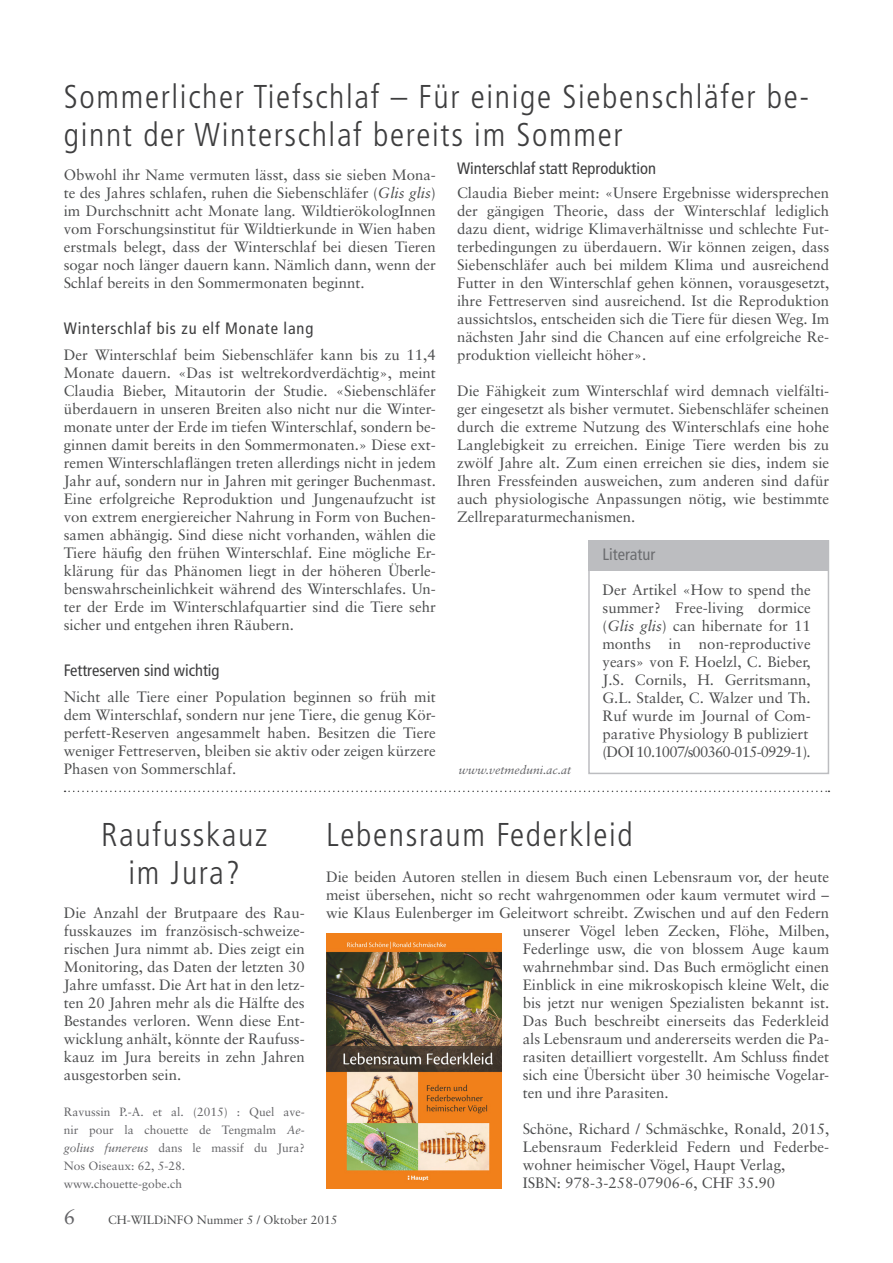
<style>
.page{position:relative;width:893px;height:1263px;background:#fff}
.page>*{position:absolute;margin:0;border:0;box-sizing:border-box;transform-origin:0 0}
.Thementitel{font:300 condensed 33px/37.5px "Frutiger LT Pro";letter-spacing:.05em;color:#3e3e3f;text-align:center}
.t1{font:21px "Sabon LT Pro";color:#636366}
.Untertitel{font:condensed 16.5px "Frutiger LT Std";color:#3e3e3f}
.Untertitel-2{font:condensed 16.5px "Frutiger LT Std";letter-spacing:.05em;color:#3e3e3f}
.Infobox_Title{font:condensed 16.5px "Frutiger LT Std";color:#6c6d70}
.Infobox_Lauftext{font:15px/18px "Sabon LT Pro";color:#4b4c4d;text-align:justify}
.Infobox_Lauftext-2{font:15px "Sabon LT Pro";letter-spacing:-.055em;color:#4b4c4d}
.t2{font:12px/18px "Sabon LT Pro";color:#636366;text-align:justify}
.t3{font:12px "Sabon LT Pro";color:#4b4c4d}
.weitere_Infos___Auth{font:italic 12px "Sabon LT Pro";color:#636366}
.s1{font-style:italic}
</style>
<div class="page">
<svg style="left:65px;top:791px;width:764px;height:1px"></svg>
<div style="left:588px;top:540px;width:240px;height:30px;background:#bcbdc0"></div>
<div style="left:588px;top:540px;width:241px;height:234px;border:2px solid #bcbdc0"></div>
<img style="left:326px;top:933px;width:175px;height:255px">
<p class="Thementitel" style="left:64px;top:78px;width:747px;text-align:left">Sommerlicher Tiefschlaf – Für einige Siebenschläfer be&shy;ginnt der Winterschlaf bereits im Sommer</p>
<p class="Infobox_Lauftext" style="left:64px;top:165px;width:374px">Obwohl ihr Name vermuten lässt, dass sie sieben Mona&shy;te des Jahres schlafen, ruhen die Siebenschläfer (<span class="s1">Glis glis</span>) im Durchschnitt acht Monate lang. WildtierökologInnen vom Forschungsinstitut für Wildtierkunde in Wien haben erstmals belegt, dass der Winterschlaf bei diesen Tieren sogar noch länger dauern kann. Nämlich dann, wenn der Schlaf bereits in den Sommermonaten beginnt.</p>
<p class="Untertitel-2" style="left:64px;top:319px;width:251px">Winterschlaf bis zu elf Monate lang</p>
<p class="Infobox_Lauftext" style="left:64px;top:345px;width:374px">Der Winterschlaf beim Siebenschläfer kann bis zu 11,4<br>Monate dauern. «Das ist weltrekordverdächtig», meint Claudia Bieber, Mitautorin der Studie. «Siebenschläfer überdauern in unseren Breiten also nicht nur die Winter&shy;monate unter der Erde im tiefen Winterschlaf, sondern be&shy;ginnen damit bereits in den Sommermonaten.» Diese ext&shy;remen Winterschlaflängen treten allerdings nicht in jedem Jahr auf, sondern nur in Jahren mit geringer Buchenmast.<br>Eine erfolgreiche Reproduktion und Jungenaufzucht ist von extrem energiereicher Nahrung in Form von Buchen&shy;samen abhängig. Sind diese nicht vorhanden, wählen die Tiere häufig den frühen Winterschlaf. Eine mögliche Er&shy;klärung für das Phänomen liegt in der höheren Überle&shy;benswahrscheinlichkeit während des Winterschlafes. Un&shy;ter der Erde im Winterschlafquartier sind die Tiere sehr sicher und entgehen ihren Räubern.</p>
<p class="Untertitel" style="left:64px;top:661px;width:157px">Fettreserven sind wichtig</p>
<p class="Infobox_Lauftext" style="left:64px;top:687px;width:374px">Nicht alle Tiere einer Population beginnen so früh mit dem Winterschlaf, sondern nur jene Tiere, die genug Kör&shy;perfett-Reserven angesammelt haben. Besitzen die Tiere weniger Fettreserven, bleiben sie aktiv oder zeigen kürzere Phasen von Sommerschlaf.</p>
<p class="Untertitel" style="left:457px;top:159px;width:200px">Winterschlaf statt Reproduktion</p>
<p class="Infobox_Lauftext" style="left:457px;top:183px;width:374px">Claudia Bieber meint: «Unsere Ergebnisse widersprechen der gängigen Theorie, dass der Winterschlaf lediglich dazu dient, widrige Klimaverhältnisse und schlechte Fut&shy;terbedingungen zu überdauern. Wir können zeigen, dass Siebenschläfer auch bei mildem Klima und ausreichend Futter in den Winterschlaf gehen können, vorausgesetzt, ihre Fettreserven sind ausreichend. Ist die Reproduktion aussichtslos, entscheiden sich die Tiere für diesen Weg. Im nächsten Jahr sind die Chancen auf eine erfolgreiche Re&shy;produktion vielleicht höher».</p>
<p class="Infobox_Lauftext" style="left:457px;top:381px;width:374px">Die Fähigkeit zum Winterschlaf wird demnach vielfälti&shy;ger eingesetzt als bisher vermutet. Siebenschläfer scheinen durch die extreme Nutzung des Winterschlafs eine hohe Langlebigkeit zu erreichen. Einige Tiere werden bis zu zwölf Jahre alt. Zum einen erreichen sie dies, indem sie Ihren Fressfeinden ausweichen, zum anderen sind dafür auch physiologische Anpassungen nötig, wie bestimmte Zellreparaturmechanismen.</p>
<p class="weitere_Infos___Auth" style="left:459px;top:762px;width:114px">www.vetmeduni.ac.at</p>
<p class="Infobox_Title" style="left:602px;top:545px;width:54px">Literatur</p>
<p class="Infobox_Lauftext" style="left:602px;top:581px;width:210px">Der Artikel «How to spend the summer? Free‑living dormice (<span class="s1">Glis glis</span>) can hibernate for 11 months in non‑reproductive years» von F. Hoelzl, C. Bieber, J.S. Cornils, H. Gerritsmann, G.L. Stalder, C. Walzer und Th.<br>Ruf wurde im Journal of Com&shy;parative Physiology B publiziert</p>
<p class="Infobox_Lauftext-2" style="left:602px;top:743px;width:210px">(DOI 10.1007/s00360-015-0929-1).</p>
<p class="Thementitel" style="left:101px;top:816px;width:168px">Raufusskauz im Jura?</p>
<p class="Infobox_Lauftext" style="left:64px;top:903px;width:242px">Die Anzahl der Brutpaare des Rau&shy;fusskauzes im französisch-schweize&shy;rischen Jura nimmt ab. Dies zeigt ein Monitoring, das Daten der letzten 30<br>Jahre umfasst. Die Art hat in den letz&shy;ten 20 Jahren mehr als die Hälfte des Bestandes verloren. Wenn diese Ent&shy;wicklung anhält, könnte der Raufuss&shy;kauz im Jura bereits in zehn Jahren ausgestorben sein.</p>
<p class="t2" style="left:64px;top:1103px;width:242px">Ravussin P.-A. et al. (2015) : Quel ave&shy;nir pour la chouette de Tengmalm <span class="s1">Ae&shy;golius funereus</span> dans le massif du Jura?<br>Nos Oiseaux: 62, 5-28.</p>
<p class="t2" style="left:64px;top:1175px;width:120px">www.chouette-gobe.ch</p>
<p class="Thementitel" style="left:326px;top:816px;width:308px">Lebensraum Federkleid</p>
<p class="Infobox_Lauftext" style="left:326px;top:867px;width:505px">Die beiden Autoren stellen in diesem Buch einen Lebensraum vor, der heute</p>
<p class="Infobox_Lauftext" style="left:326px;top:885px;width:505px">meist übersehen, nicht so recht wahrgenommen oder kaum vermutet wird –</p>
<p class="Infobox_Lauftext" style="left:326px;top:903px;width:505px">wie Klaus Eulenberger im Geleitwort schreibt. Zwischen und auf den Federn</p>
<p class="Infobox_Lauftext" style="left:523px;top:921px;width:308px">unserer Vögel leben Zecken, Flöhe, Milben,</p>
<p class="Infobox_Lauftext" style="left:523px;top:939px;width:308px">Federlinge usw, die von blossem Auge kaum</p>
<p class="Infobox_Lauftext" style="left:523px;top:957px;width:308px">wahrnehmbar sind. Das Buch ermöglicht einen</p>
<p class="Infobox_Lauftext" style="left:523px;top:975px;width:308px">Einblick in eine mikroskopisch kleine Welt, die</p>
<p class="Infobox_Lauftext" style="left:523px;top:993px;width:308px">bis jetzt nur wenigen Spezialisten bekannt ist.</p>
<p class="Infobox_Lauftext" style="left:523px;top:1011px;width:308px">Das Buch beschreibt einerseits das Federkleid</p>
<p class="Infobox_Lauftext" style="left:523px;top:1029px;width:308px">als Lebensraum und andererseits werden die Pa-</p>
<p class="Infobox_Lauftext" style="left:523px;top:1047px;width:308px">rasiten detailliert vorgestellt. Am Schluss findet</p>
<p class="Infobox_Lauftext" style="left:523px;top:1065px;width:308px">sich eine Übersicht über 30 heimische Vogelar-</p>
<p class="Infobox_Lauftext" style="left:523px;top:1083px;width:147px">ten und ihre Parasiten.</p>
<p class="Infobox_Lauftext" style="left:523px;top:1119px;width:308px">Schöne, Richard / Schmäschke, Ronald, 2015, Lebensraum Federkleid Federn und Federbe&shy;wohner heimischer Vögel, Haupt Verlag,</p>
<p class="Infobox_Lauftext" style="left:523px;top:1173px;width:254px">ISBN: 978-3-258-07906-6, CHF 35.90</p>
<h2 class="t1" style="left:64px;top:1204px;width:13px">6</h2>
<p class="t3" style="left:108px;top:1212px;width:231px">CH-WILDiNFO Nummer 5 / Oktober 2015</p>
</div>
